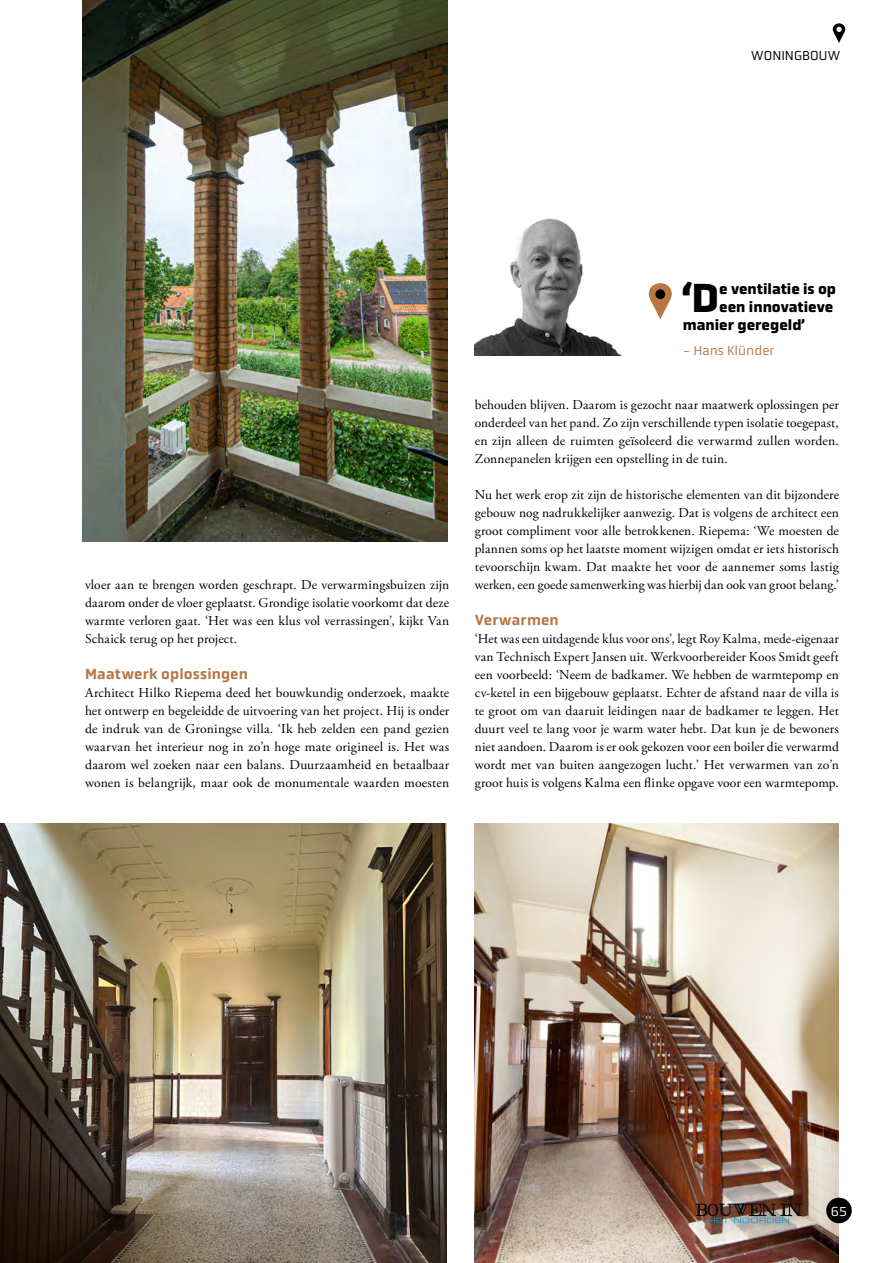
<style>
.page{position:relative;width:893px;height:1263px;background:#fff}
.page>*{position:absolute;margin:0;border:0;box-sizing:border-box;transform-origin:0 0}
.t1{font:700 41.25px "Obvia";color:#000}
.t2{font:700 15px "Obvia";color:#000}
.Headings{font:500 15px "Obvia";letter-spacing:.01em;color:#b77644}
.Main_Paragraphs{font:13.5px/18px "Adobe Garamond Pro";letter-spacing:.01em;color:#000;text-align:justify}
.Quote_Name{font:13.5px "Obvia";color:#b77644}
.t3{font:13.5px "Obvia";color:#000}
.t4{font:13.5px "Obvia";color:#fff}
</style>
<div class="page">
<img style="left:83px;top:0;width:364px;height:542px">
<img style="left:475px;top:823px;width:364px;height:440px">
<img style="left:0;top:823px;width:446px;height:440px">
<svg style="left:649px;top:283px;width:23px;height:36px"></svg>
<div style="left:655px;top:289px;width:10px;height:10px;background:#000;border-radius:50%"></div>
<img style="left:475px;top:218px;width:146px;height:137px">
<svg style="left:833px;top:23px;width:12px;height:20px"></svg>
<svg style="left:836px;top:27px;width:6px;height:5px"></svg>
<svg style="left:696px;top:1203px;width:106px;height:20px;background:#685b53"></svg>
<div style="left:826px;top:1198px;width:26px;height:25px;background:#000;border-radius:50%"></div>
<p class="t3" style="left:751px;top:47px;width:91px">WONINGBOUW</p>
<p class="Main_Paragraphs" style="left:85px;top:576px;width:366px">vloer aan te brengen worden geschrapt. De verwarmingsbuizen zijn daarom onder de vloer geplaatst. Grondige isolatie voorkomt dat deze warmte verloren gaat. ‘Het was een klus vol verrassingen’, kijkt Van Schaick terug op het project.</p>
<p class="Headings" style="left:85px;top:665px;width:164px">Maatwerk oplossingen</p>
<p class="Main_Paragraphs" style="left:85px;top:684px;width:366px">Architect Hilko Riepema deed het bouwkundig onderzoek, maakte het ontwerp en begeleidde de uitvoering van het project. Hij is onder de indruk van de Groningse villa. ‘Ik heb zelden een pand gezien waarvan het interieur nog in zo’n hoge mate origineel is. Het was daarom wel zoeken naar een balans. Duurzaamheid en betaalbaar wonen is belangrijk, maar ook de monumentale waarden moesten</p>
<p class="t1" style="left:681px;top:273px;width:40px">‘D</p>
<p class="t2" style="left:719px;top:280px;width:118px">e ventilatie is op</p>
<p class="t2" style="left:719px;top:298px;width:116px">een innovatieve</p>
<p class="t2" style="left:683px;top:316px;width:124px">manier geregeld’</p>
<p class="Quote_Name" style="left:683px;top:343px;width:93px">- Hans Klünder</p>
<p class="Main_Paragraphs" style="left:475px;top:396px;width:366px">behouden blijven. Daarom is gezocht naar maatwerk oplossingen per onderdeel van het pand. Zo zijn verschillende typen isolatie toegepast, en zijn alleen de ruimten geïsoleerd die verwarmd zullen worden.<br>Zonnepanelen krijgen een opstelling in de tuin.</p>
<p class="Main_Paragraphs" style="left:475px;top:486px;width:366px">Nu het werk erop zit zijn de historische elementen van dit bijzondere gebouw nog nadrukkelijker aanwezig. Dat is volgens de architect een groot compliment voor alle betrokkenen. Riepema: ‘We moesten de plannen soms op het laatste moment wijzigen omdat er iets historisch tevoorschijn kwam. Dat maakte het voor de aannemer soms lastig werken, een goede samenwerking was hierbij dan ook van groot belang.’</p>
<p class="Headings" style="left:475px;top:611px;width:86px">Verwarmen</p>
<p class="Main_Paragraphs" style="left:475px;top:630px;width:366px">‘Het was een uitdagende klus voor ons’, legt Roy Kalma, mede-eigenaar van Technisch Expert Jansen uit. Werkvoorbereider Koos Smidt geeft een voorbeeld: ‘Neem de badkamer. We hebben de warmtepomp en cv-ketel in een bijgebouw geplaatst. Echter de afstand naar de villa is te groot om van daaruit leidingen naar de badkamer te leggen. Het duurt veel te lang voor je warm water hebt. Dat kun je de bewoners niet aandoen. Daarom is er ook gekozen voor een boiler die verwarmd wordt met van buiten aangezogen lucht.’ Het verwarmen van zo’n groot huis is volgens Kalma een flinke opgave voor een warmtepomp.</p>
<p class="t4" style="left:831px;top:1203px;width:18px">65</p>
</div>
